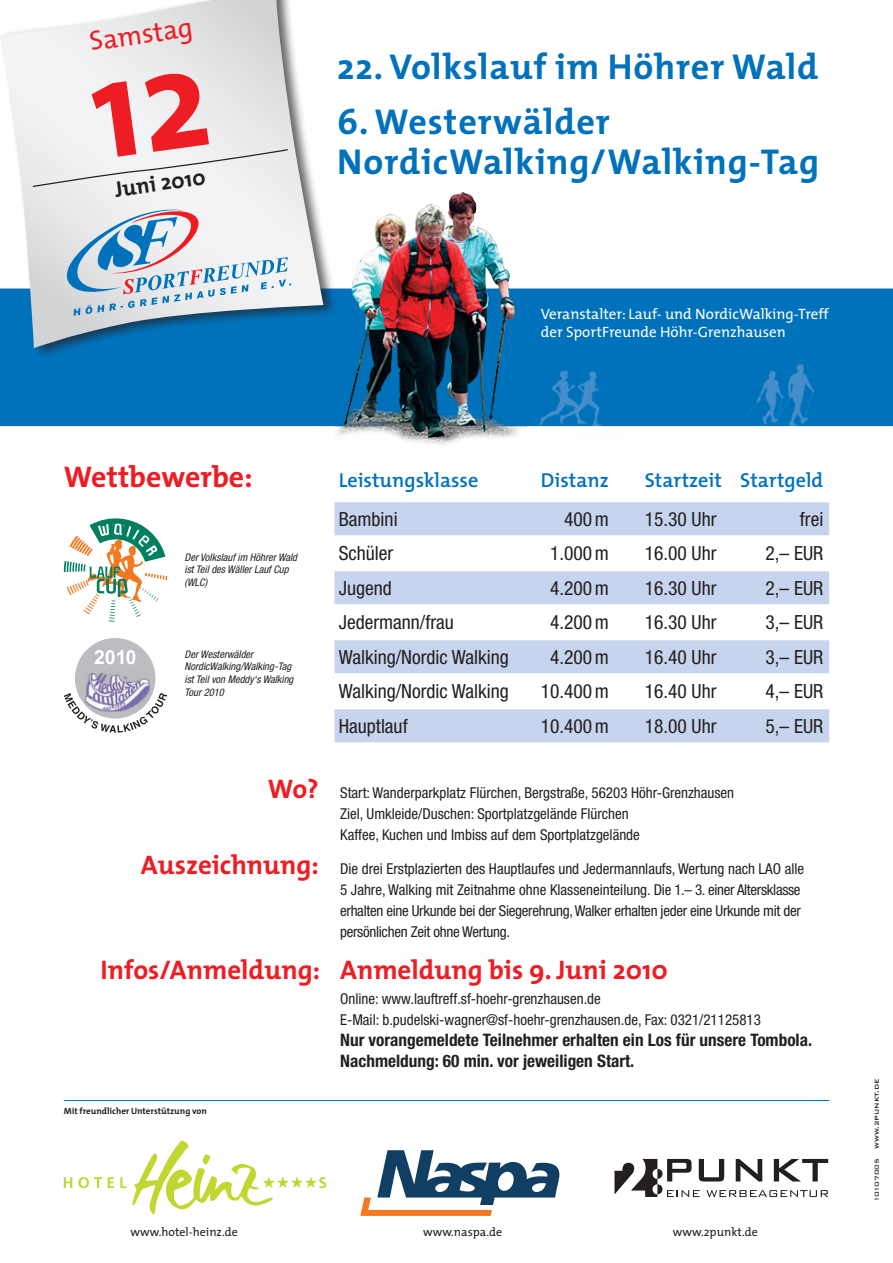
<style>
.page{position:relative;width:893px;height:1263px;background:#fff}
.page>*{position:absolute;margin:0;border:0;box-sizing:border-box;transform-origin:0 0}
.t1{font:700 36.15px/40px "T Mix";letter-spacing:.025em;color:#0072bc}
.t2{font:700 30px "T Mix";color:#ee1d23}
.t3{font:27.3px "T Mix";color:#ee1d23}
.t4{font:700 27px "T Mix";color:#ee1d23}
.t5{font:700 22.35px "T Mix";color:#231f20}
.t6{font:600 20.25px "T Mix";color:#0072bc}
.t7{font:condensed 19.5px "Helvetica Neue LT";color:#231f20}
.t8{font:700 condensed 17.25px/21px "Helvetica Neue LT";color:#231f20}
.t9{font:condensed 15px/21px "Helvetica Neue LT";color:#231f20}
.t10{font:condensed 15px/21px "Helvetica Neue LT";letter-spacing:-.02em;color:#231f20}
.t11{font:15px/18px "T Mix";color:#fff}
.t12{font:12px "T Mix";color:#231f20}
.t13{font:italic condensed 10.5px/12.6px "Helvetica Neue LT";color:#231f20}
.t14{font:700 9px "T Mix";color:#231f20}
.t15{font:500 7.5px "Bank Gothic BT";color:#231f20}
.s1{font-family:"T Mix";font-weight:700;font-stretch:normal;font-size:27px;color:#ee1d23}
</style>
<div class="page">
<img style="left:0;top:192px;width:893px;height:253px">
<svg style="left:614px;top:1159px;width:214px;height:38px"></svg>
<svg style="left:64px;top:1177px;width:8px;height:11px"></svg>
<svg style="left:78px;top:1177px;width:24px;height:11px"></svg>
<svg style="left:108px;top:1177px;width:6px;height:11px"></svg>
<svg style="left:120px;top:1140px;width:206px;height:74px"></svg>
<svg style="left:360px;top:1150px;width:199px;height:66px"></svg>
<div style="left:334px;top:502px;width:495px;height:33px;background:#c6d5ed"></div>
<div style="left:334px;top:571px;width:495px;height:33px;background:#c6d5ed"></div>
<div style="left:334px;top:640px;width:495px;height:33px;background:#c6d5ed"></div>
<div style="left:334px;top:709px;width:495px;height:33px;background:#c6d5ed"></div>
<svg style="left:64px;top:518px;width:103px;height:104px"></svg>
<div style="left:0;top:0;width:337px;height:359px;background:#231f20;opacity:.7"></div>
<svg style="left:0;top:0;width:323px;height:348px"></svg>
<svg style="left:61px;top:207px;width:230px;height:109px"></svg>
<hr style="left:64px;top:1100px;width:765px;height:1px;background:#0072bc">
<div style="left:75px;top:638px;width:80px;height:80px;background:#bcbdc0;border-radius:50%"></div>
<img style="left:86px;top:673px;width:64px;height:20px">
<svg style="left:64px;top:693px;width:103px;height:40px"></svg>
<svg style="left:94px;top:650px;width:41px;height:14px"></svg>
<svg style="left:32px;top:70px;width:257px;height:118px"></svg>
<h3 class="t3" style="left:86px;top:19px;width:105px;rotate:-8deg">Samstag</h3>
<h3 class="t5" style="left:112px;top:171px;width:93px;rotate:-8deg">Juni 2010</h3>
<h1 class="t1" style="left:337px;top:46px;width:483px">22. Volkslauf im Höhrer Wald</h1>
<h1 class="t1" style="left:337px;top:101px;width:483px">6. Westerwälder<br>NordicWalking/Walking-Tag</h1>
<p class="t11" style="left:541px;top:304px;width:289px">Veranstalter: Lauf- und NordicWalking-Treff der SportFreunde Höhr-Grenzhausen</p>
<h2 class="t2" style="left:64px;top:452px;width:190px">Wettbewerbe:</h2>
<p class="t13" style="left:185px;top:551px;width:114px">Der Volkslauf im Höhrer Wald ist Teil des Wäller Lauf Cup (WLC)</p>
<p class="t13" style="left:185px;top:648px;width:110px">Der Westerwälder<br>NordicWalking/Walking-Tag ist Teil von Meddy‘s Walking<br>Tour 2010</p>
<h3 class="t6" style="left:339px;top:463px;width:141px">Leistungsklasse</h3>
<h3 class="t6" style="left:541px;top:463px;width:69px">Distanz</h3>
<h3 class="t6" style="left:645px;top:463px;width:180px">Startzeit Startgeld</h3>
<h3 class="t7" style="left:339px;top:507px;width:60px">Bambini</h3>
<h3 class="t7" style="left:564px;top:507px;width:46px">400m</h3>
<h3 class="t7" style="left:645px;top:507px;width:73px">15.30 Uhr</h3>
<h3 class="t7" style="left:800px;top:507px;width:25px">frei</h3>
<h3 class="t7" style="left:339px;top:542px;width:56px">Schüler</h3>
<h3 class="t7" style="left:550px;top:542px;width:60px">1.000m</h3>
<h3 class="t7" style="left:645px;top:542px;width:73px">16.00 Uhr</h3>
<h3 class="t7" style="left:765px;top:542px;width:59px">2,– EUR</h3>
<h3 class="t7" style="left:339px;top:576px;width:55px">Jugend</h3>
<h3 class="t7" style="left:550px;top:576px;width:60px">4.200m</h3>
<h3 class="t7" style="left:645px;top:576px;width:73px">16.30 Uhr</h3>
<h3 class="t7" style="left:765px;top:576px;width:59px">2,– EUR</h3>
<h3 class="t7" style="left:339px;top:611px;width:117px">Jedermann/frau</h3>
<h3 class="t7" style="left:550px;top:611px;width:60px">4.200m</h3>
<h3 class="t7" style="left:645px;top:611px;width:73px">16.30 Uhr</h3>
<h3 class="t7" style="left:765px;top:611px;width:59px">3,– EUR</h3>
<h3 class="t7" style="left:339px;top:645px;width:172px">Walking/Nordic Walking</h3>
<h3 class="t7" style="left:550px;top:645px;width:60px">4.200m</h3>
<h3 class="t7" style="left:645px;top:645px;width:73px">16.40 Uhr</h3>
<h3 class="t7" style="left:765px;top:645px;width:59px">3,– EUR</h3>
<h3 class="t7" style="left:339px;top:680px;width:172px">Walking/Nordic Walking</h3>
<h3 class="t7" style="left:541px;top:680px;width:69px">10.400m</h3>
<h3 class="t7" style="left:645px;top:680px;width:73px">16.40 Uhr</h3>
<h3 class="t7" style="left:765px;top:680px;width:59px">4,– EUR</h3>
<h3 class="t7" style="left:339px;top:714px;width:70px">Hauptlauf</h3>
<h3 class="t7" style="left:541px;top:714px;width:69px">10.400m</h3>
<h3 class="t7" style="left:645px;top:714px;width:73px">18.00 Uhr</h3>
<h3 class="t7" style="left:765px;top:714px;width:59px">5,– EUR</h3>
<p class="t9" style="left:340px;top:782px;width:395px;text-indent:-72px"><span class="s1">Wo?</span> Start: Wanderparkplatz Flürchen, Bergstraße, 56203 Höhr-Grenzhausen<br>Ziel, Umkleide/Duschen: Sportplatzgelände Flürchen<br>Kaffee, Kuchen und Imbiss auf dem Sportplatzgelände</p>
<p class="t10" style="left:340px;top:857px;width:465px;text-indent:-199px"><span class="s1">Auszeichnung:</span> Die drei Erstplazierten des Hauptlaufes und Jedermannlaufs, Wertung nach LAO alle 5 Jahre, Walking mit Zeitnahme ohne Klasseneinteilung. Die 1.– 3. einer Altersklasse erhalten eine Urkunde bei der Siegerehrung, Walker erhalten jeder eine Urkunde mit der persönlichen Zeit ohne Wertung.</p>
<h3 class="t4" style="left:101px;top:947px;width:569px">Infos/Anmeldung: Anmeldung bis 9. Juni 2010</h3>
<p class="t9" style="left:340px;top:988px;width:422px">Online: www.lauftreff.sf-hoehr-grenzhausen.de<br>E-Mail: b.pudelski-wagner@sf-hoehr-grenzhausen.de, Fax: 0321/21125813</p>
<p class="t8" style="left:340px;top:1029px;width:473px">Nur vorangemeldete Teilnehmer erhalten ein Los für unsere Tombola.<br>Nachmeldung: 60 min. vor jeweiligen Start.</p>
<p class="t14" style="left:64px;top:1104px;width:145px">Mit freundlicher Unterstützung von</p>
<p class="t12" style="left:131px;top:1221px;width:109px">www.hotel-heinz.de</p>
<p class="t12" style="left:423px;top:1221px;width:81px">www.naspa.de</p>
<p class="t12" style="left:673px;top:1221px;width:86px">www.2punkt.de</p>
<p class="t15" style="left:873px;top:1202px;width:125px;rotate:-90deg">10107005 www.2punkt.de</p>
</div>
